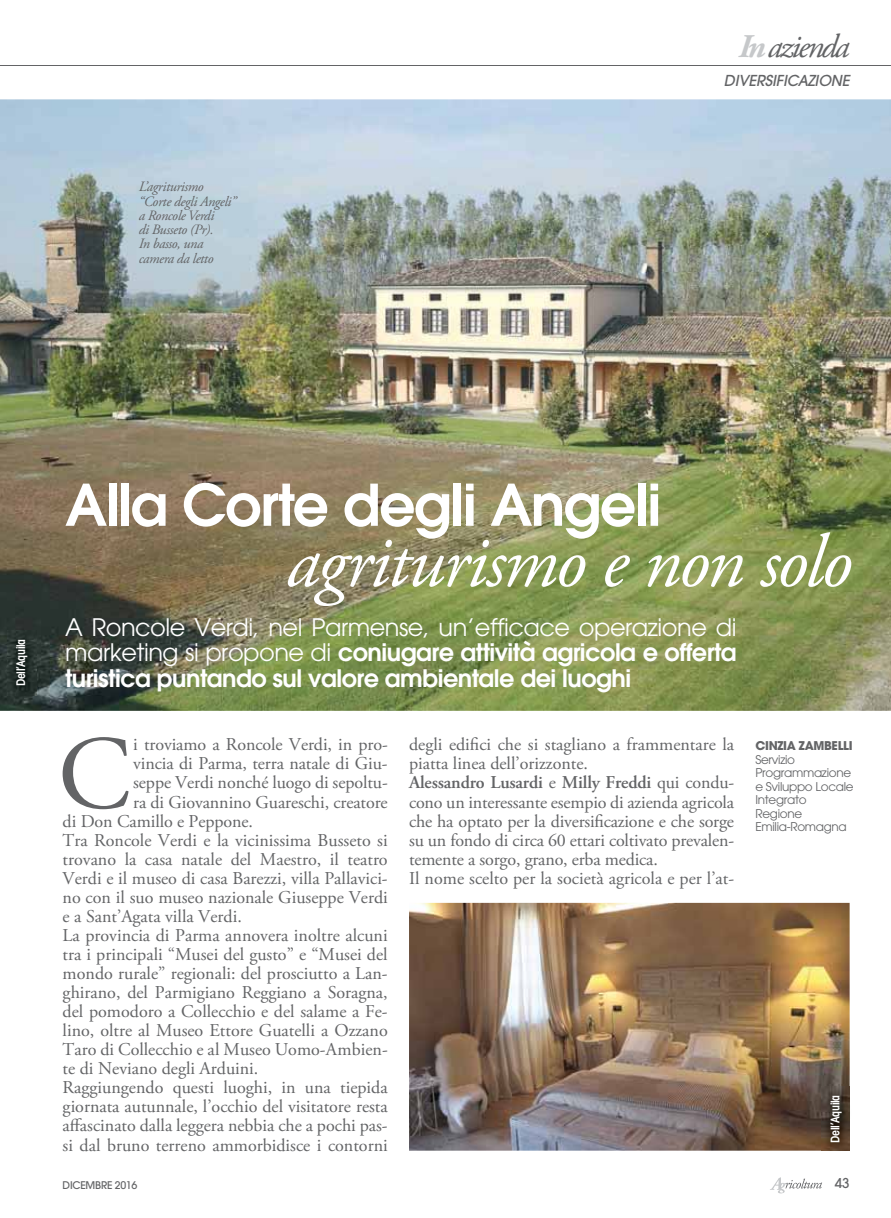
<style>
.page{position:relative;width:891px;height:1218px;background:#fff}
.page>*{position:absolute;margin:0;border:0;box-sizing:border-box;transform-origin:0 0}
.t1{font:104.25px "Adobe Garamond Pro";color:#636466}
.t2{font:italic 75px "Adobe Garamond Pro";letter-spacing:-.025em;color:#fff}
.t3{font:600 57px "Avant Garde";letter-spacing:-.02em;color:#fff}
.t4{font:italic 33px "Adobe Garamond Pro";letter-spacing:-.07em;color:#636466}
.t5{font:600 24px/25.5px "Avant Garde";letter-spacing:-.02em;color:#fff;text-align:justify}
.t6{font:18px/19px "Adobe Garamond Pro";color:#636466}
.t7{font:italic 500 15px "Avant Garde";letter-spacing:-.01em;color:#636466}
.t8{font:italic 14.25px/14.2px "Adobe Garamond Pro";letter-spacing:-.025em;color:#636466}
.t9{font:500 13.5px "Avant Garde";color:#636466}
.t10{font:12px/13.5px "Avant Garde";letter-spacing:-.025em;color:#636466}
.t11{font:600 condensed 12px "Avant Garde";letter-spacing:-.03em;color:#fff}
.t12{font:700 12px "Avant Garde";letter-spacing:-.025em;color:#636466}
.t13{font:500 10.5px "Avant Garde";letter-spacing:-.025em;color:#636466}
.s1{font-weight:700;color:#c6c8ca}
.s2{font-weight:400}
.s3{font-weight:600}
</style>
<div class="page">
<svg style="left:770px;top:1177px;width:52px;height:16px"></svg>
<hr style="left:0;top:65px;width:891px;height:1px;background:#636466">
<img style="left:0;top:99px;width:891px;height:611px">
<img style="left:409px;top:902px;width:440px;height:248px">
<img style="left:821px;top:1086px;width:29px;height:65px">
<img style="left:821px;top:1086px;width:28px;height:64px">
<img style="left:7px;top:630px;width:30px;height:65px">
<p class="t8" style="left:139px;top:180px;width:99px">L’agriturismo “Corte degli Angeli” a Roncole Verdi<br>di Busseto (Pr).<br>In basso, una camera da letto</p>
<h3 class="t4" style="left:738px;top:30px;width:113px"><span class="s1">In</span> azienda</h3>
<p class="t7" style="left:724px;top:75px;width:127px">DIVERSIFICAZIONE</p>
<p class="t11" style="left:16px;top:686px;width:49px;rotate:-90deg">Dell’Aquila</p>
<h3 class="t3" style="left:65px;top:483px;width:597px">Alla Corte degli Angeli</h3>
<h2 class="t2" style="left:286px;top:526px;width:567px">agriturismo e non solo</h2>
<h3 class="t5" style="left:65px;top:616px;width:673px"><span class="s2">A Roncole Verdi, nel Parmense, un’efficace operazione di marketing si propone di</span> coniugare attività agricola e offerta turistica puntando sul valore ambientale dei luoghi</h3>
<h1 class="t1" style="left:58px;top:724px;width:74px">C</h1>
<p class="t6" style="left:133px;top:735px;width:256px">i troviamo a Roncole Verdi, in pro-</p>
<p class="t6" style="left:133px;top:754px;width:256px">vincia di Parma, terra natale di Giu-</p>
<p class="t6" style="left:133px;top:774px;width:256px">seppe Verdi nonché luogo di sepoltu-</p>
<p class="t6" style="left:133px;top:793px;width:256px">ra di Giovannino Guareschi, creatore</p>
<p class="t6" style="left:63px;top:812px;width:192px">di Don Camillo e Peppone.</p>
<p class="t6" style="left:63px;top:831px;width:326px">Tra Roncole Verdi e la vicinissima Busseto si</p>
<p class="t6" style="left:63px;top:850px;width:326px">trovano la casa natale del Maestro, il teatro</p>
<p class="t6" style="left:63px;top:869px;width:326px">Verdi e il museo di casa Barezzi, villa Pallavici-</p>
<p class="t6" style="left:63px;top:888px;width:327px">no con il suo museo nazionale Giuseppe Verdi</p>
<p class="t6" style="left:63px;top:907px;width:181px">e a Sant’Agata villa Verdi.</p>
<p class="t6" style="left:63px;top:926px;width:326px">La provincia di Parma annovera inoltre alcuni</p>
<p class="t6" style="left:63px;top:945px;width:326px">tra i principali “Musei del gusto” e “Musei del</p>
<p class="t6" style="left:63px;top:964px;width:326px">mondo rurale” regionali: del prosciutto a Lan-</p>
<p class="t6" style="left:63px;top:983px;width:326px">ghirano, del Parmigiano Reggiano a Soragna,</p>
<p class="t6" style="left:63px;top:1002px;width:326px">del pomodoro a Collecchio e del salame a Fe-</p>
<p class="t6" style="left:63px;top:1021px;width:326px">lino, oltre al Museo Ettore Guatelli a Ozzano</p>
<p class="t6" style="left:63px;top:1040px;width:326px">Taro di Collecchio e al Museo Uomo-Ambien-</p>
<p class="t6" style="left:63px;top:1059px;width:197px">te di Neviano degli Arduini.</p>
<p class="t6" style="left:63px;top:1078px;width:326px">Raggiungendo questi luoghi, in una tiepida</p>
<p class="t6" style="left:63px;top:1097px;width:326px">giornata autunnale, l’occhio del visitatore resta</p>
<p class="t6" style="left:63px;top:1116px;width:326px">affascinato dalla leggera nebbia che a pochi pas-</p>
<p class="t6" style="left:63px;top:1135px;width:326px">si dal bruno terreno ammorbidisce i contorni</p>
<p class="t6" style="left:409px;top:735px;width:327px">degli edifici che si stagliano a frammentare la piatta linea dell’orizzonte.<br><span class="s3">Alessandro Lusardi</span> e <span class="s3">Milly Freddi</span> qui condu&shy;cono un interessante esempio di azienda agricola che ha optato per la diversificazione e che sorge su un fondo di circa 60 ettari coltivato prevalen&shy;temente a sorgo, grano, erba medica.<br>Il nome scelto per la società agricola e per l’at-</p>
<p class="t12" style="left:755px;top:741px;width:99px">CINZIA ZAMBELLI</p>
<p class="t10" style="left:755px;top:753px;width:100px">Servizio<br>Programmazione e Sviluppo Locale<br>Integrato<br>Regione</p>
<p class="t10" style="left:755px;top:821px;width:93px">Emilia-Romagna</p>
<p class="t11" style="left:830px;top:1142px;width:49px;rotate:-90deg">Dell’Aquila</p>
<p class="t13" style="left:63px;top:1180px;width:76px">DICEMBRE 2016</p>
<p class="t9" style="left:835px;top:1177px;width:16px">43</p>
</div>
